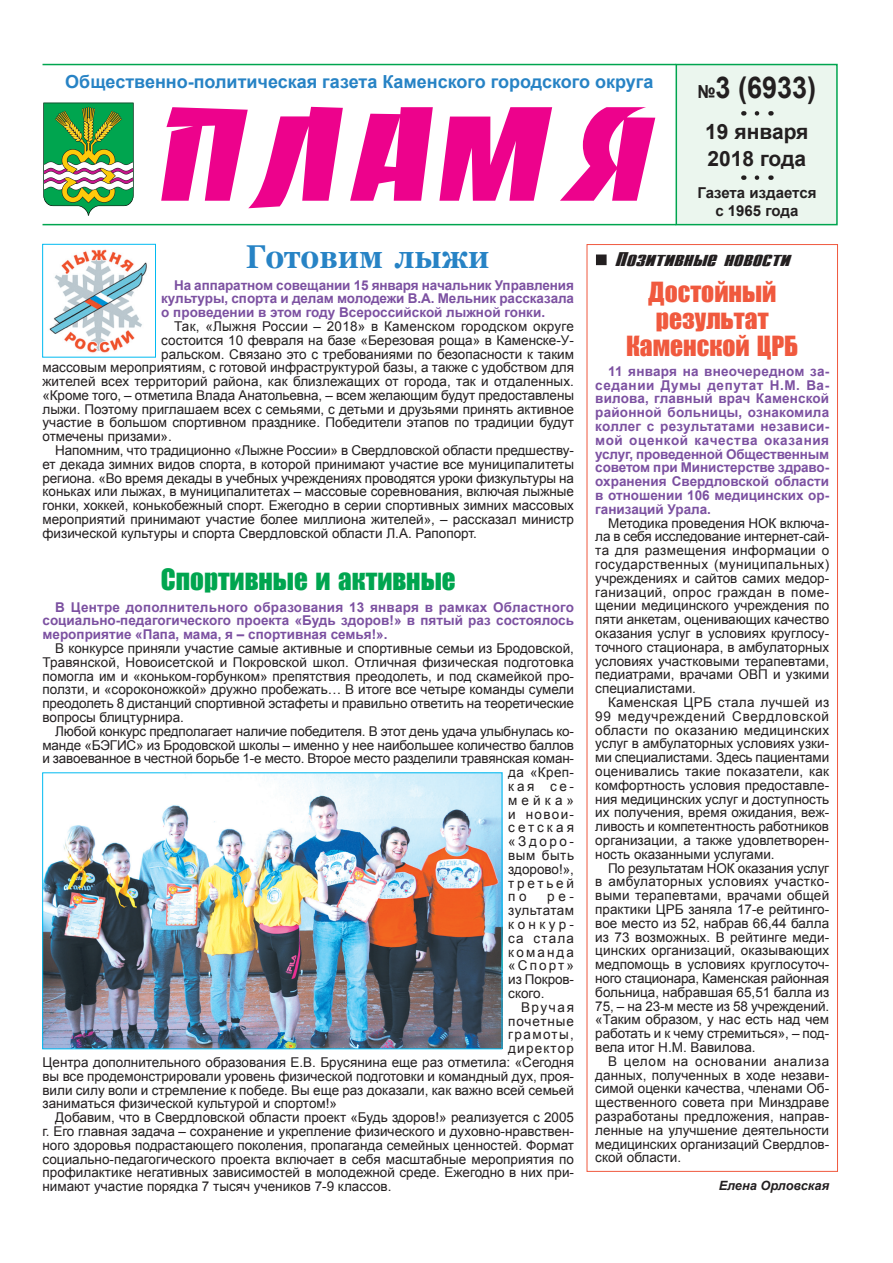
<style>
.page{position:relative;width:893px;height:1263px;background:#fff}
.page>*{position:absolute;margin:0;border:0;box-sizing:border-box;transform-origin:0 0}
.t1{font:120px "Banco Normal";color:#ed028c;scale:1.15 1}
.t2{font:700 33px "Georgia";color:#2783c5;scale:.9 1}
.t3{font:700 30px "Arial";color:#231f20;scale:.9 1}
.t4{font:27px "Impact";color:#00a54f}
.t5{font:25.5px/27px "Impact";color:#f0593e;text-align:center}
.t6{font:700 21px/27px "Arial";color:#231f20}
.t7{font:700 18px "Arial";color:#2783c5}
.t8{font:italic 700 16.5px "Compact";letter-spacing:-.02em;color:#231f20;scale:1.4 1}
.t9{font:700 15px "Arial";color:#231f20}
.t10{font:13.5px/13.8px "Arial";color:#231f20;text-align:justify}
.t11{font:700 13.5px/13.8px "Arial";color:#7c51a1;text-align:justify}
.t12{font:13.5px "Arial";letter-spacing:.02em;color:#231f20}
.t13{font:13.5px "Arial";letter-spacing:.065em;color:#231f20}
.t14{font:13.5px "Arial";letter-spacing:.105em;color:#231f20}
.t15{font:13.5px "Arial";letter-spacing:.09em;color:#231f20}
.t16{font:13.5px "Arial";letter-spacing:.225em;color:#231f20}
.t17{font:13.5px "Arial";letter-spacing:.205em;color:#231f20}
.t18{font:italic 700 12.75px "Arial";color:#231f20}
.s1{font-size:18px}
</style>
<div class="page">
<div style="left:587px;top:244px;width:251px;height:928px;border:1px solid #f0593e"></div>
<div style="left:676px;top:64px;width:162px;height:161px;background:#ebf6ee;border:2px solid #00a54f"></div>
<hr style="left:43px;top:64px;width:633px;height:1px;background:#00a54f">
<hr style="left:43px;top:224px;width:633px;height:1px;background:#00a54f">
<svg style="left:757px;top:175px;width:3px;height:5px"></svg>
<svg style="left:757px;top:111px;width:3px;height:5px"></svg>
<svg style="left:43px;top:103px;width:91px;height:113px"></svg>
<div style="left:597px;top:255px;width:9px;height:9px;background:#231f20"></div>
<div style="left:596px;top:254px;width:11px;height:11px;border:2px solid #231f20"></div>
<img style="left:45px;top:775px;width:455px;height:272px">
<div style="left:43px;top:773px;width:459px;height:276px;border:1px solid #00baf1"></div>
<img style="left:49px;top:249px;width:98px;height:104px">
<div style="left:43px;top:244px;width:113px;height:113px;border:1px solid #00baf1"></div>
<h3 class="t7" style="left:65px;top:69px;width:590px">Общественно-политическая газета Каменского городского округа</h3>
<h3 class="t3" style="left:698px;top:67px;width:133px"><span class="s1">№</span>3 (6933)</h3>
<h3 class="t6" style="left:705px;top:119px;width:105px">19 января<br>2018 года</h3>
<p class="t9" style="left:697px;top:183px;width:121px">Газета издается</p>
<h1 class="t1" style="left:150px;top:83px;width:444px">ПЛАМЯ</h1>
<p class="t9" style="left:715px;top:201px;width:84px">с 1965 года</p>
<h2 class="t2" style="left:246px;top:236px;width:272px">Готовим лыжи</h2>
<p class="t8" style="left:614px;top:249px;width:127px">Позитивные новости</p>
<p class="t11" style="left:161px;top:278px;width:414px;text-indent:13px">На аппаратном совещании 15 января начальник Управления культуры, спорта и делам молодежи В.А. Мельник рассказала о проведении в этом году Всероссийской лыжной гонки.</p>
<p class="t12" style="left:174px;top:317px;width:401px">Так, «Лыжня России – 2018» в Каменском городском округе</p>
<p class="t10" style="left:161px;top:333px;width:414px">состоится 10 февраля на базе «Березовая роща» в Каменске-У-</p>
<p class="t10" style="left:161px;top:347px;width:414px">ральском. Связано это с требованиями по безопасности к таким</p>
<p class="t10" style="left:43px;top:361px;width:533px">массовым мероприятиям, с готовой инфраструктурой базы, а также с удобством для</p>
<p class="t10" style="left:43px;top:375px;width:533px">жителей всех территорий района, как близлежащих от города, так и отдаленных.</p>
<p class="t10" style="left:43px;top:388px;width:533px">«Кроме того, – отметила Влада Анатольевна, – всем желающим будут предоставлены</p>
<p class="t10" style="left:43px;top:402px;width:533px">лыжи. Поэтому приглашаем всех с семьями, с детьми и друзьями принять активное</p>
<p class="t10" style="left:43px;top:416px;width:533px">участие в большом спортивном празднике. Победители этапов по традиции будут</p>
<p class="t10" style="left:43px;top:430px;width:131px">отмечены призами».</p>
<p class="t10" style="left:55px;top:444px;width:520px">Напомним, что традиционно «Лыжне России» в Свердловской области предшеству-</p>
<p class="t10" style="left:43px;top:457px;width:533px">ет декада зимних видов спорта, в которой принимают участие все муниципалитеты</p>
<p class="t10" style="left:43px;top:471px;width:533px">региона. «Во время декады в учебных учреждениях проводятся уроки физкультуры на</p>
<p class="t10" style="left:43px;top:485px;width:533px">коньках или лыжах, в муниципалитетах – массовые соревнования, включая лыжные</p>
<p class="t10" style="left:43px;top:499px;width:533px">гонки, хоккей, конькобежный спорт. Ежегодно в серии спортивных зимних массовых</p>
<p class="t10" style="left:43px;top:513px;width:533px">мероприятий принимают участие более миллиона жителей», – рассказал министр</p>
<p class="t10" style="left:43px;top:526px;width:436px">физической культуры и спорта Свердловской области Л.А. Рапопорт.</p>
<h3 class="t5" style="left:626px;top:278px;width:174px">Достойный результат<br>Каменской ЦРБ</h3>
<p class="t11" style="left:595px;top:365px;width:235px;text-indent:13px">11 января на внеочередном за&shy;седании Думы депутат Н.М. Ва&shy;вилова, главный врач Каменской районной больницы, ознакомила коллег с результатами независи&shy;мой оценкой качества оказания услуг, проведенной Общественным советом при Министерстве здраво&shy;охранения Свердловской области в отношении 106 медицинских ор&shy;ганизаций Урала.</p>
<p class="t10" style="left:595px;top:516px;width:235px;text-indent:13px">Методика проведения НОК включа&shy;ла в себя исследование интернет-сай&shy;та для размещения информации о государственных (муниципальных) учреждениях и сайтов самих медор&shy;ганизаций, опрос граждан в поме&shy;щении медицинского учреждения по пяти анкетам, оценивающих качество оказания услуг в условиях круглосу&shy;точного стационара, в амбулаторных условиях участковыми терапевтами, педиатрами, врачами ОВП и узкими специалистами.</p>
<p class="t10" style="left:595px;top:695px;width:235px;text-indent:13px">Каменская ЦРБ стала лучшей из 99 медучреждений Свердловской области по оказанию медицинских услуг в амбулаторных условиях узки&shy;ми специалистами. Здесь пациентами оценивались такие показатели, как комфортность условия предоставле&shy;ния медицинских услуг и доступность их получения, время ожидания, веж&shy;ливость и компетентность работников организации, а также удовлетворен&shy;ность оказанными услугами.</p>
<p class="t10" style="left:595px;top:861px;width:235px;text-indent:13px">По результатам НОК оказания услуг в амбулаторных условиях участко&shy;выми терапевтами, врачами общей практики ЦРБ заняла 17-е рейтинго&shy;вое место из 52, набрав 66,44 балла из 73 возможных. В рейтинге меди&shy;цинских организаций, оказывающих медпомощь в условиях круглосуточ&shy;ного стационара, Каменская районная больница, набравшая 65,51 балла из 75, – на 23-м месте из 58 учреждений. «Таким образом, у нас есть над чем работать и к чему стремиться», – под&shy;вела итог Н.М. Вавилова.</p>
<p class="t10" style="left:595px;top:1054px;width:235px;text-indent:13px">В целом на основании анализа данных, полученных в ходе незави&shy;симой оценки качества, членами Об&shy;щественного совета при Минздраве разработаны предложения, направ&shy;ленные на улучшение деятельности медицинских организаций Свердлов&shy;ской области.</p>
<p class="t18" style="left:719px;top:1177px;width:112px">Елена Орловская</p>
<h3 class="t4" style="left:161px;top:559px;width:296px">Спортивные и активные</h3>
<p class="t11" style="left:43px;top:600px;width:533px;text-indent:13px">в Центре дополнительного образования 13 января в рамках Областного социально-педагогического проекта «Будь здоров!» в пятый раз состоялось мероприятие «Папа, мама, я – спортивная семья!».</p>
<p class="t10" style="left:43px;top:641px;width:533px;text-indent:13px">В конкурсе приняли участие самые активные и спортивные семьи из Бродовской, Травянской, Новоисетской и Покровской школ. Отличная физическая подготовка помогла им и «коньком-горбунком» препятствия преодолеть, и под скамейкой про&shy;ползти, и «сороконожкой» дружно пробежать… В итоге все четыре команды сумели преодолеть 8 дистанций спортивной эстафеты и правильно ответить на теоретические вопросы блицтурнира.</p>
<p class="t10" style="left:55px;top:724px;width:520px">Любой конкурс предполагает наличие победителя. В этот день удача улыбнулась ко-</p>
<p class="t10" style="left:43px;top:738px;width:533px">манде «БЭГИС» из Бродовской школы – именно у нее наибольшее количество баллов</p>
<p class="t10" style="left:43px;top:752px;width:533px">и завоеванное в честной борьбе 1-е место. Второе место разделили травянская коман-</p>
<p class="t10" style="left:508px;top:766px;width:67px">да «Креп-</p>
<p class="t10" style="left:508px;top:779px;width:67px">кая се-</p>
<p class="t10" style="left:508px;top:793px;width:67px">мейка»</p>
<p class="t10" style="left:508px;top:807px;width:67px">и новои-</p>
<p class="t16" style="left:508px;top:819px;width:67px">сетская</p>
<p class="t10" style="left:508px;top:835px;width:67px">«Здоро-</p>
<p class="t10" style="left:508px;top:848px;width:67px">вым быть</p>
<p class="t10" style="left:508px;top:862px;width:67px">здорово!»,</p>
<p class="t17" style="left:508px;top:874px;width:67px">третьей</p>
<p class="t10" style="left:508px;top:890px;width:20px">п о</p>
<p class="t10" style="left:508px;top:890px;width:67px;text-indent:39px">ре&shy;зультатам конкур&shy;са стала команда «Спорт» из Покров&shy;ского.</p>
<p class="t10" style="left:521px;top:1000px;width:55px">Вручая</p>
<p class="t13" style="left:508px;top:1012px;width:67px">почетные</p>
<p class="t14" style="left:508px;top:1026px;width:67px">грамоты,</p>
<p class="t15" style="left:508px;top:1039px;width:67px">директор</p>
<p class="t10" style="left:43px;top:1055px;width:533px">Центра дополнительного образования Е.В. Брусянина еще раз отметила: «Сегодня</p>
<p class="t10" style="left:43px;top:1069px;width:533px">вы все продемонстрировали уровень физической подготовки и командный дух, проя-</p>
<p class="t10" style="left:43px;top:1083px;width:533px">вили силу воли и стремление к победе. Вы еще раз доказали, как важно всей семьей</p>
<p class="t10" style="left:43px;top:1097px;width:296px">заниматься физической культурой и спортом!»</p>
<p class="t10" style="left:55px;top:1110px;width:520px">Добавим, что в Свердловской области проект «Будь здоров!» реализуется с 2005</p>
<p class="t10" style="left:43px;top:1124px;width:533px">г. Его главная задача – сохранение и укрепление физического и духовно-нравствен-</p>
<p class="t10" style="left:43px;top:1138px;width:533px">ного здоровья подрастающего поколения, пропаганда семейных ценностей. Формат</p>
<p class="t10" style="left:43px;top:1152px;width:533px">социально-педагогического проекта включает в себя масштабные мероприятия по</p>
<p class="t10" style="left:43px;top:1166px;width:533px">профилактике негативных зависимостей в молодежной среде. Ежегодно в них при-</p>
<p class="t10" style="left:43px;top:1179px;width:350px">нимают участие порядка 7 тысяч учеников 7-9 классов.</p>
</div>
